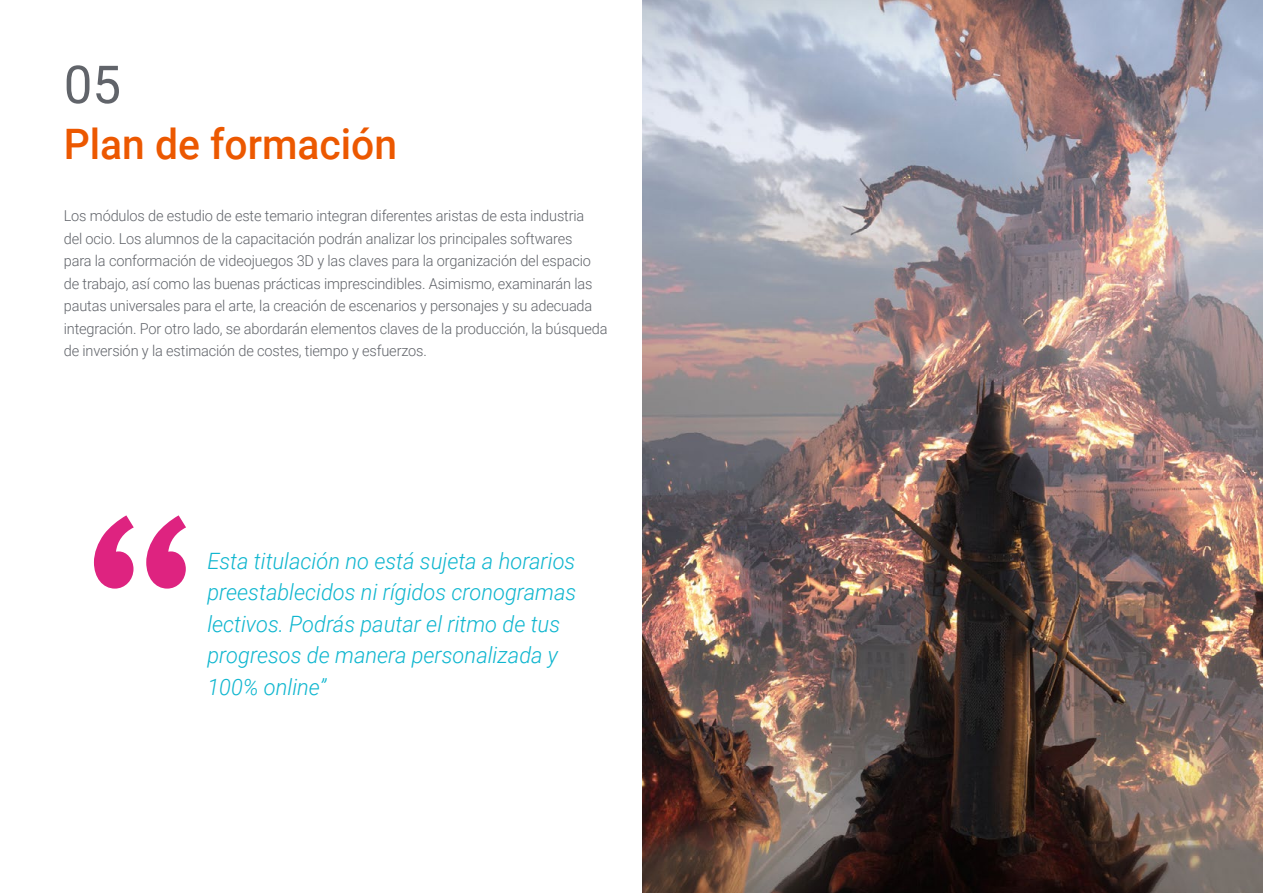
<style>
.page{position:relative;width:1263px;height:893px;background:#fff}
.page>*{position:absolute;margin:0;border:0;box-sizing:border-box;transform-origin:0 0}
.t1{font:52.5px "Roboto";color:#61646a}
.t2{font:500 42px "Roboto";color:#ec5800}
.t3{font:italic 300 22.5px/31.5px "Roboto";color:#0fb6cf}
.t4{font:300 15px/22.5px "Roboto";letter-spacing:-.01em;color:#61646a}
</style>
<div class="page">
<svg style="left:94px;top:515px;width:92px;height:74px"></svg>
<img style="left:642px;top:0;width:621px;height:893px">
<h1 class="t1" style="left:64px;top:48px;width:59px">05</h1>
<h2 class="t2" style="left:64px;top:115px;width:335px">Plan de formación</h2>
<p class="t4" style="left:64px;top:204px;width:545px">Los módulos de estudio de este temario integran diferentes aristas de esta industria<br>del ocio. Los alumnos de la capacitación podrán analizar los principales softwares<br>para la conformación de videojuegos 3D y las claves para la organización del espacio de trabajo, así como las buenas prácticas imprescindibles. Asimismo, examinarán las pautas universales para el arte, la creación de escenarios y personajes y su adecuada integración. Por otro lado, se abordarán elementos claves de la producción, la búsqueda de inversión y la estimación de costes, tiempo y esfuerzos.</p>
<h3 class="t3" style="left:207px;top:544px;width:370px">Esta titulación no está sujeta a horarios preestablecidos ni rígidos cronogramas lectivos. Podrás pautar el ritmo de tus progresos de manera personalizada y 100% online”</h3>
</div>
